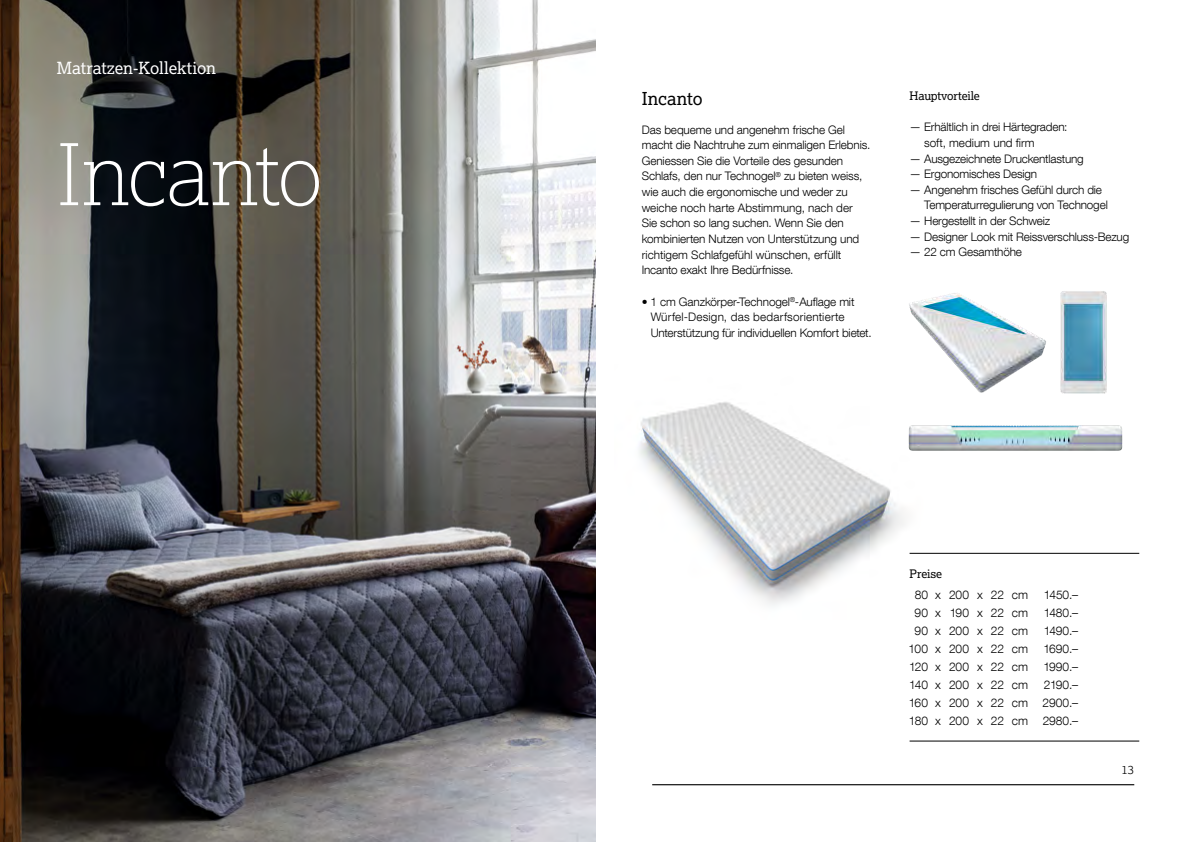
<style>
.page{position:relative;width:1191px;height:842px;background:#fff}
.page>*{position:absolute;margin:0;border:0;box-sizing:border-box;transform-origin:0 0}
.t1{font:100 85px "Lexia";letter-spacing:-.03em;color:#fff}
.t2{font:17.9px "Lexia";letter-spacing:-.005em;color:#000}
.t3{font:16.8px "Lexia";color:#fff}
.t4{font:300 12px "Helvetica Neue LT Com";letter-spacing:-.005em;color:#000}
.t5{font:300 12px "Lexia";color:#000}
.t6{font:300 11.7px/15.6px "Helvetica Neue LT Com";letter-spacing:-.01em;color:#000}
.t7{font:11.7px "Lexia";letter-spacing:-.015em;color:#000}
</style>
<div class="page">
<img style="left:0;top:0;width:595px;height:842px">
<img style="left:1060px;top:291px;width:47px;height:103px">
<img style="left:909px;top:293px;width:137px;height:100px">
<img style="left:639px;top:365px;width:309px;height:241px">
<img style="left:906px;top:422px;width:217px;height:30px">
<hr style="left:909px;top:740px;width:230px;height:1px;background:#000">
<hr style="left:909px;top:553px;width:230px;height:1px;background:#000">
<hr style="left:652px;top:784px;width:482px;height:1px;background:#000">
<p class="t3" style="left:57px;top:57px;width:161px">Matratzen-Kollektion</p>
<p class="t1" style="left:57px;top:121px;width:267px">Incanto</p>
<p class="t2" style="left:642px;top:87px;width:62px">Incanto</p>
<p class="t6" style="left:642px;top:121px;width:230px">Das bequeme und angenehm frische Gel macht die Nachtruhe zum einmaligen Erlebnis.<br>Geniessen Sie die Vorteile des gesunden Schlafs, den nur Technogel<sup>®</sup> zu bieten weiss, wie auch die ergonomische und weder zu weiche noch harte Abstimmung, nach der Sie schon so lang suchen. Wenn Sie den kombinierten Nutzen von Unterstützung und richtigem Schlafgefühl wünschen, erfüllt Incanto exakt Ihre Bedürfnisse.</p>
<p class="t6" style="left:650px;top:293px;width:222px;text-indent:-9px">• 1 cm Ganzkörper-Technogel<sup>®</sup>-Auflage mit<br>Würfel-Design, das bedarfsorientierte<br>Unterstützung für individuellen Komfort bietet.</p>
<p class="t7" style="left:909px;top:88px;width:72px">Hauptvorteile</p>
<p class="t6" style="left:909px;top:119px;width:159px">— Erhältlich in drei Härtegraden:</p>
<p class="t6" style="left:924px;top:135px;width:112px">soft, medium und firm</p>
<p class="t6" style="left:909px;top:150px;width:176px">— Ausgezeichnete Druckentlastung</p>
<p class="t6" style="left:909px;top:166px;width:129px">— Ergonomisches Design</p>
<p class="t6" style="left:909px;top:182px;width:194px">— Angenehm frisches Gefühl durch die</p>
<p class="t6" style="left:924px;top:197px;width:185px">Temperaturregulierung von Technogel</p>
<p class="t6" style="left:909px;top:213px;width:142px">— Hergestellt in der Schweiz</p>
<p class="t6" style="left:909px;top:229px;width:221px">— Designer Look mit Reissverschluss-Bezug</p>
<p class="t6" style="left:909px;top:244px;width:114px">— 22 cm Gesamthöhe</p>
<p class="t7" style="left:909px;top:566px;width:34px">Preise</p>
<p class="t4" style="left:914px;top:587px;width:115px">80 x 200 x 22 cm</p>
<p class="t4" style="left:1043px;top:587px;width:36px">1450.–</p>
<p class="t4" style="left:914px;top:605px;width:115px">90 x 190 x 22 cm</p>
<p class="t4" style="left:1043px;top:605px;width:36px">1480.–</p>
<p class="t4" style="left:914px;top:623px;width:115px">90 x 200 x 22 cm</p>
<p class="t4" style="left:1043px;top:623px;width:36px">1490.–</p>
<p class="t4" style="left:908px;top:641px;width:121px">100 x 200 x 22 cm</p>
<p class="t4" style="left:1043px;top:641px;width:36px">1690.–</p>
<p class="t4" style="left:909px;top:659px;width:120px">120 x 200 x 22 cm</p>
<p class="t4" style="left:1043px;top:659px;width:36px">1990.–</p>
<p class="t4" style="left:909px;top:677px;width:120px">140 x 200 x 22 cm</p>
<p class="t4" style="left:1044px;top:677px;width:36px">2190.–</p>
<p class="t4" style="left:908px;top:695px;width:171px">160 x 200 x 22 cm 2900.–</p>
<p class="t4" style="left:909px;top:713px;width:171px">180 x 200 x 22 cm 2980.–</p>
<p class="t5" style="left:1121px;top:762px;width:14px">13</p>
</div>
